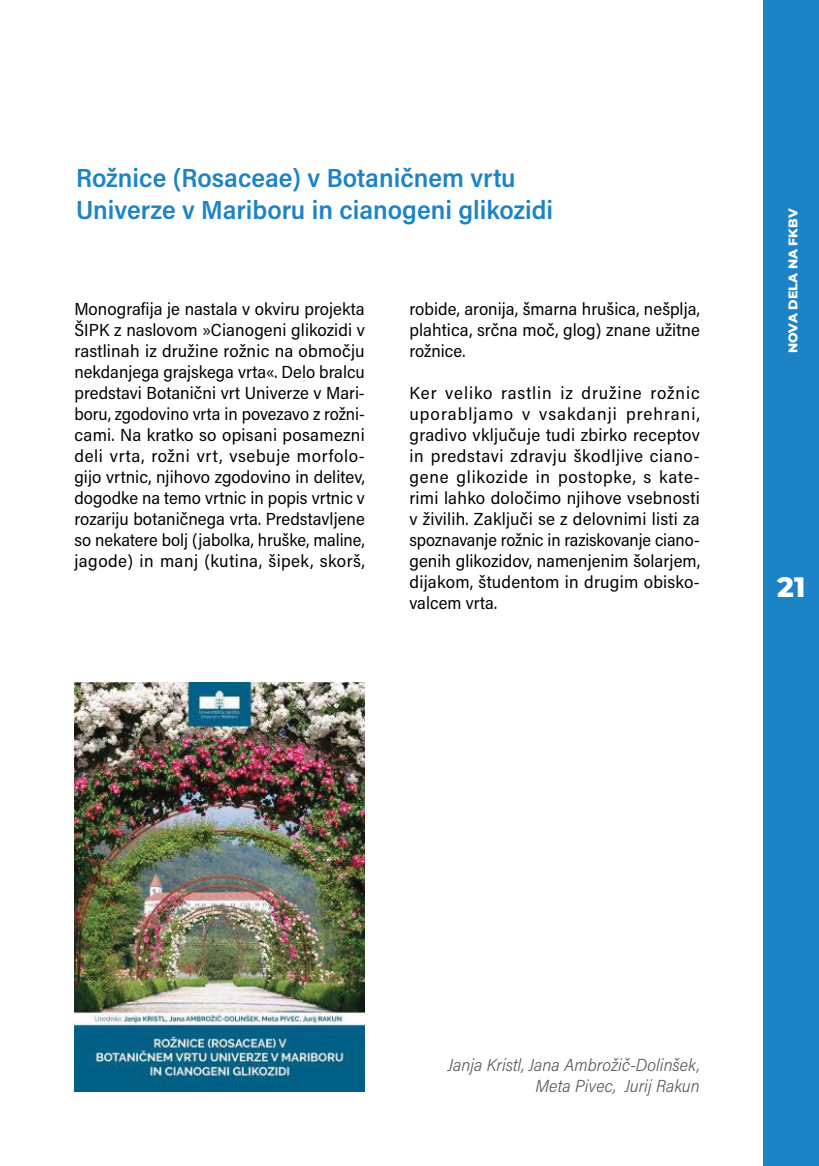
<style>
.page{position:relative;width:819px;height:1166px;background:#fff}
.page>*{position:absolute;margin:0;border:0;box-sizing:border-box;transform-origin:0 0}
.t1{font:800 28px "Montserrat";color:#fff}
.t2{font:600 26.25px/31.5px "Acumin Pro Semi Cond";color:#1c83c6}
.t3{font:17.5px/21px "Acumin Pro Semi Cond";letter-spacing:.005em;color:#000;text-align:justify}
.t4{font:italic 300 17.5px/21px "Acumin Pro Semi Cond";color:#58595b;text-align:right}
.t5{font:800 12.6px "Montserrat";color:#fff}
</style>
<div class="page">
<div style="left:763px;top:0;width:56px;height:1166px;background:#1c83c6"></div>
<img style="left:74px;top:682px;width:290px;height:409px">
<h2 class="t2" style="left:76px;top:161px;width:478px">Rožnice (Rosaceae) v Botaničnem vrtu<br>Univerze v Mariboru in cianogeni glikozidi</h2>
<p class="t3" style="left:74px;top:298px;width:292px">Monografija je nastala v okviru projekta ŠIPK z naslovom »Cianogeni glikozidi v rastlinah iz družine rožnic na območju nekdanjega grajskega vrta«. Delo bralcu predstavi Botanični vrt Univerze v Mari&shy;boru, zgodovino vrta in povezavo z rožni&shy;cami. Na kratko so opisani posamezni deli vrta, rožni vrt, vsebuje morfolo&shy;gijo vrtnic, njihovo zgodovino in delitev, dogodke na temo vrtnic in popis vrtnic v rozariju botaničnega vrta. Predstavljene so nekatere bolj (jabolka, hruške, maline, jagode) in manj (kutina, šipek, skorš,</p>
<p class="t3" style="left:409px;top:298px;width:292px">robide, aronija, šmarna hrušica, nešplja, plahtica, srčna moč, glog) znane užitne rožnice.</p>
<p class="t3" style="left:409px;top:382px;width:292px">Ker veliko rastlin iz družine rožnic uporabljamo v vsakdanji prehrani, gradivo vključuje tudi zbirko receptov in predstavi zdravju škodljive ciano&shy;gene glikozide in postopke, s kate&shy;rimi lahko določimo njihove vsebnosti v živilih. Zaključi se z delovnimi listi za spoznavanje rožnic in raziskovanje ciano&shy;genih glikozidov, namenjenim šolarjem, dijakom, študentom in drugim obisko&shy;valcem vrta.</p>
<p class="t5" style="left:783px;top:353px;width:146px;rotate:-90deg">NOVA DELA NA FKBV</p>
<h1 class="t1" style="left:777px;top:566px;width:30px">21</h1>
<p class="t4" style="left:447px;top:1054px;width:253px">Janja Kristl, Jana Ambrožič-Dolinšek,<br>Meta Pivec, Jurij Rakun</p>
</div>
